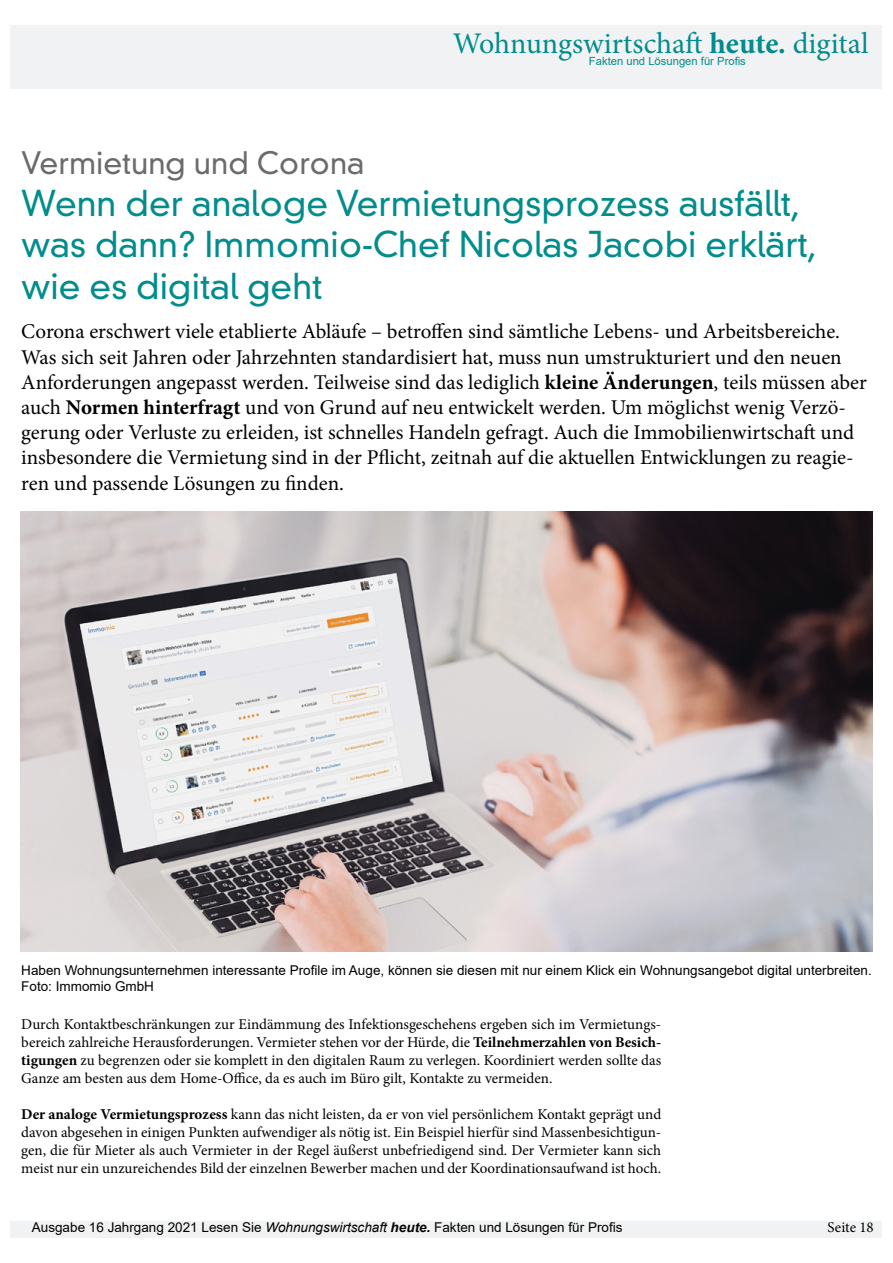
<style>
.page{position:relative;width:893px;height:1263px;background:#fff}
.page>*{position:absolute;margin:0;border:0;box-sizing:border-box;transform-origin:0 0}
.t1{font:300 34.5px/41.4px "DIN Neuzeit Grotesk Std";color:#038c8c}
.t2{font:30px "Minion Pro";color:#038c8c}
.t3{font:300 30px "DIN Neuzeit Grotesk Std";color:#6b6b6b}
.t4{font:21px/25.2px "Minion Pro";color:#000}
.t5{font:15px/18px "Minion Pro";color:#000;text-align:justify}
.t6{font:13.5px/16.2px "Arial";color:#000}
.t7{font:11.25px "Arial";color:#038c8c}
.s1{font-weight:700}
.s2{font-style:italic}
.s3{font-weight:700;font-style:italic}
</style>
<div class="page">
<div style="left:11px;top:26px;width:871px;height:63px;background:#f1f2f3"></div>
<div style="left:11px;top:1221px;width:871px;height:16px;background:#f1f2f3"></div>
<img style="left:20px;top:511px;width:853px;height:440px">
<h2 class="t2" style="left:453px;top:23px;width:417px">Wohnungswirtschaft <span class="s1">heute.</span> digital</h2>
<p class="t7" style="left:589px;top:53px;width:158px">Fakten und Lösungen für Profis</p>
<h2 class="t3" style="left:21px;top:145px;width:345px">Vermietung und Corona</h2>
<h1 class="t1" style="left:21px;top:183px;width:797px">Wenn der analoge Vermietungsprozess ausfällt, was dann? Immomio-Chef Nicolas Jacobi erklärt, wie es digital geht</h1>
<p class="t4" style="left:21px;top:319px;width:847px">Corona erschwert viele etablierte Abläufe – betroffen sind sämtliche Lebens- und Arbeitsbereiche.<br>Was sich seit Jahren oder Jahrzehnten standardisiert hat, muss nun umstrukturiert und den neuen Anforderungen angepasst werden. Teilweise sind das lediglich <span class="s1">kleine Änderungen</span>, teils müssen aber auch <span class="s1">Normen hinterfragt</span> und von Grund auf neu entwickelt werden. Um möglichst wenig Verzö&shy;gerung oder Verluste zu erleiden, ist schnelles Handeln gefragt. Auch die Immobilienwirtschaft und insbesondere die Vermietung sind in der Pflicht, zeitnah auf die aktuellen Entwicklungen zu reagie&shy;ren und passende Lösungen zu finden.</p>
<p class="t6" style="left:21px;top:962px;width:852px">Haben Wohnungsunternehmen interessante Profile im Auge, können sie diesen mit nur einem Klick ein Wohnungsangebot digital unterbreiten.<br>Foto: Immomio GmbH</p>
<p class="t5" style="left:21px;top:1015px;width:641px">Durch Kontaktbeschränkungen zur Eindämmung des Infektionsgeschehens ergeben sich im Vermietungs&shy;bereich zahlreiche Herausforderungen. Vermieter stehen vor der Hürde, die <span class="s1">Teilnehmerzahlen von Besich&shy;tigungen</span> zu begrenzen oder sie komplett in den digitalen Raum zu verlegen. Koordiniert werden sollte das Ganze am besten aus dem Home-Office, da es auch im Büro gilt, Kontakte zu vermeiden.</p>
<p class="t5" style="left:21px;top:1105px;width:641px"><span class="s1">Der analoge Vermietungsprozess</span> kann das nicht leisten, da er von viel persönlichem Kontakt geprägt und davon abgesehen in einigen Punkten aufwendiger als nötig ist. Ein Beispiel hierfür sind Massenbesichtigun&shy;gen, die für Mieter als auch Vermieter in der Regel äußerst unbefriedigend sind. Der Vermieter kann sich meist nur ein unzureichendes Bild der einzelnen Bewerber machen und der Koordinationsaufwand ist hoch.</p>
<p class="t6" style="left:32px;top:1219px;width:592px">Ausgabe 16 Jahrgang 2021 Lesen Sie <span class="s2">Wohnungswirtschaft</span> <span class="s3">heute.</span> Fakten und Lösungen für Profis</p>
<p class="t5" style="left:828px;top:1218px;width:48px">Seite 18</p>
</div>
